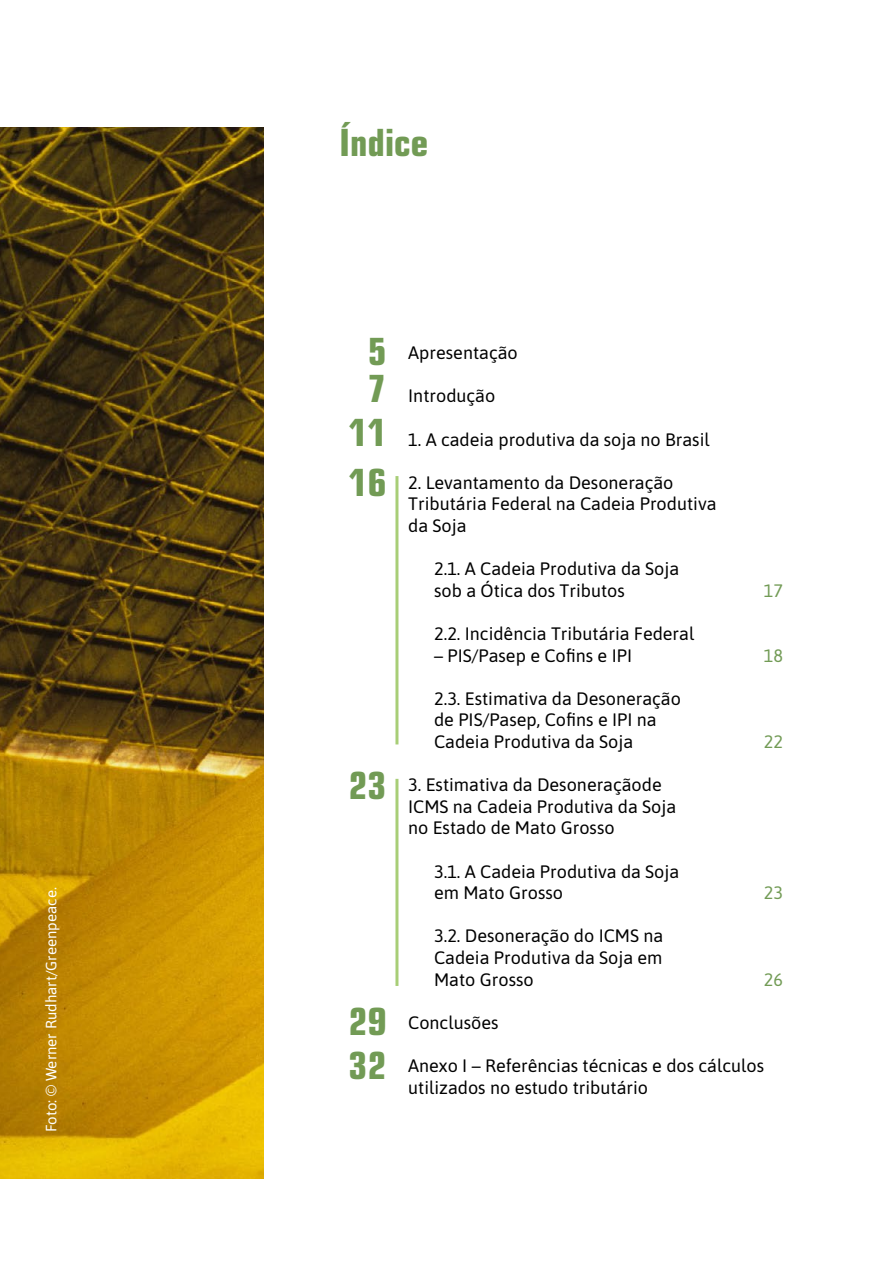
<style>
.page{position:relative;width:893px;height:1263px;background:#fff}
.page>*{position:absolute;margin:0;border:0;box-sizing:border-box;transform-origin:0 0}
.t1{font:700 condensed 37.5px/37.2px "Eurostile LT Std";color:#729b55}
.t2{font:18px/21.6px "Asap";color:#000}
.t3{font:18px "Asap";color:#729b55}
.t4{font:15px "Asap";color:#fff}
</style>
<div class="page">
<img style="left:0;top:128px;width:264px;height:1050px">
<hr style="left:395px;top:476px;width:3px;height:268px;background:#a8ce77">
<hr style="left:395px;top:779px;width:3px;height:207px;background:#a8ce77">
<p class="t4" style="left:41px;top:1132px;width:247px;rotate:-90deg">Foto: © Werner Rudhart/Greenpeace.</p>
<h1 class="t1" style="left:339px;top:124px;width:91px">Índice</h1>
<h1 class="t1" style="left:368px;top:333px;width:20px">5<br>7</h1>
<h1 class="t1" style="left:349px;top:407px;width:39px;line-height:50.8px">11<br>16</h1>
<h1 class="t1" style="left:349px;top:767px;width:39px">23</h1>
<h1 class="t1" style="left:349px;top:1000px;width:39px;line-height:43.7px">29<br>32</h1>
<p class="t2" style="left:408px;top:341px;width:111px">Apresentação</p>
<p class="t2" style="left:408px;top:384px;width:89px">Introdução</p>
<p class="t2" style="left:408px;top:427px;width:303px">1. A cadeia produtiva da soja no Brasil</p>
<p class="t2" style="left:408px;top:471px;width:310px">2. Levantamento da Desoneração<br>Tributária Federal na Cadeia Produtiva da Soja</p>
<p class="t2" style="left:434px;top:557px;width:247px">2.1. A Cadeia Produtiva da Soja sob a Ótica dos Tributos</p>
<p class="t2" style="left:434px;top:622px;width:262px">2.2. Incidência Tributária Federal</p>
<p class="t2" style="left:434px;top:643px;width:199px">– PIS/Pasep e Cofins e IPI</p>
<p class="t2" style="left:434px;top:687px;width:248px">2.3. Estimativa da Desoneração de PIS/Pasep, Cofins e IPI na<br>Cadeia Produtiva da Soja</p>
<p class="t2" style="left:408px;top:773px;width:270px">3. Estimativa da Desoneraçãode<br>ICMS na Cadeia Produtiva da Soja no Estado de Mato Grosso</p>
<p class="t2" style="left:434px;top:859px;width:247px">3.1. A Cadeia Produtiva da Soja em Mato Grosso</p>
<p class="t2" style="left:434px;top:924px;width:231px;text-align:justify">3.2. Desoneração do ICMS na Cadeia Produtiva da Soja em Mato Grosso</p>
<p class="t2" style="left:408px;top:1011px;width:92px">Conclusões</p>
<p class="t2" style="left:408px;top:1054px;width:357px">Anexo I – Referências técnicas e dos cálculos utilizados no estudo tributário</p>
<p class="t3" style="left:764px;top:578px;width:21px">17</p>
<p class="t3" style="left:764px;top:643px;width:21px">18</p>
<p class="t3" style="left:764px;top:729px;width:21px">22</p>
<p class="t3" style="left:764px;top:880px;width:21px">23</p>
<p class="t3" style="left:764px;top:967px;width:21px">26</p>
</div>
